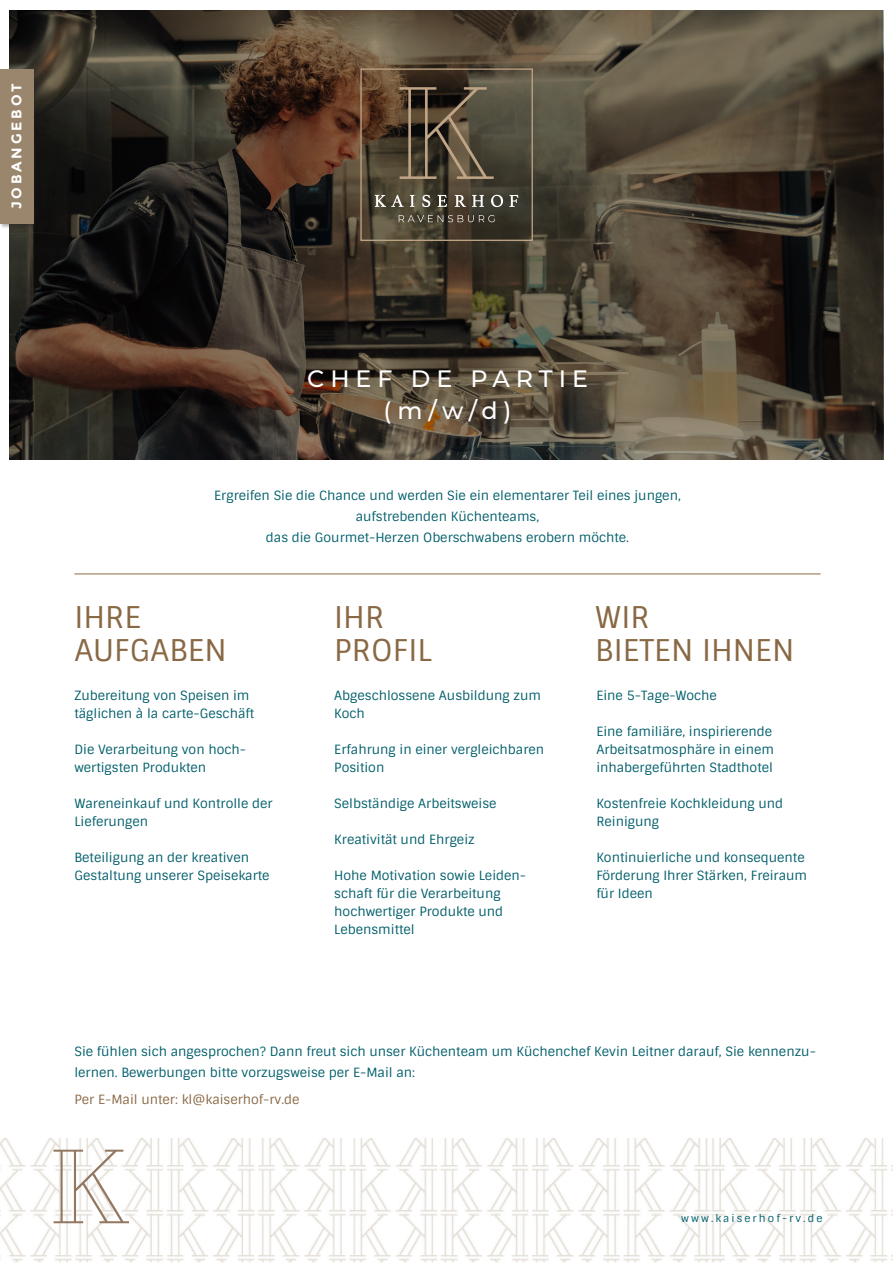
<style>
.page{position:relative;width:893px;height:1263px;background:#fff}
.page>*{position:absolute;margin:0;border:0;box-sizing:border-box;transform-origin:0 0}
.t1{font:30px/33px "Sintony";color:#896844}
.t2{font:500 23.7px "Montserrat";letter-spacing:.25em;color:#fff}
.t3{font:700 14.1px "Montserrat";letter-spacing:.2em;color:#fff}
.t4{font:12.75px/18px "Sintony";color:#005e6b}
.t5{font:12.75px "Sintony";color:#896844}
.t6{font:10.5px "Sintony";letter-spacing:.2em;color:#005e6b}
</style>
<div class="page">
<img style="left:10px;top:11px;width:873px;height:448px">
<img style="left:0;top:1138px;width:892px;height:125px">
<svg style="left:53px;top:1150px;width:76px;height:73px"></svg>
<hr style="left:74px;top:574px;width:747px;height:1px;background:#896844">
<div style="left:360px;top:68px;width:173px;height:173px;border:1px solid #bfa486"></div>
<svg style="left:400px;top:87px;width:94px;height:92px;background:#544939"></svg>
<svg style="left:375px;top:195px;width:29px;height:12px"></svg>
<svg style="left:410px;top:195px;width:5px;height:12px"></svg>
<svg style="left:422px;top:195px;width:8px;height:12px"></svg>
<svg style="left:438px;top:195px;width:9px;height:12px"></svg>
<svg style="left:455px;top:195px;width:11px;height:12px"></svg>
<svg style="left:472px;top:195px;width:12px;height:12px"></svg>
<svg style="left:491px;top:195px;width:12px;height:12px"></svg>
<svg style="left:509px;top:195px;width:9px;height:12px"></svg>
<svg style="left:399px;top:215px;width:96px;height:7px"></svg>
<div style="left:0;top:68px;width:38px;height:161px;background:#231f20;opacity:.35"></div>
<div style="left:0;top:69px;width:33px;height:155px;background:#9a866c"></div>
<p class="t3" style="left:8px;top:209px;width:127px;rotate:-90deg">JOBANGEBOT</p>
<p class="t2" style="left:307px;top:362px;width:282px">CHEF DE PARTIE</p>
<p class="t2" style="left:384px;top:394px;width:130px">(m/w/d)</p>
<p class="t4" style="left:214px;top:487px;width:468px">Ergreifen Sie die Chance und werden Sie ein elementarer Teil eines jungen,</p>
<p class="t4" style="left:356px;top:508px;width:185px">aufstrebenden Küchenteams,</p>
<p class="t4" style="left:266px;top:529px;width:365px">das die Gourmet-Herzen Oberschwabens erobern möchte.</p>
<p class="t1" style="left:74px;top:601px;width:154px">IHRE<br>AUFGABEN</p>
<p class="t1" style="left:334px;top:601px;width:51px">IHR</p>
<p class="t1" style="left:334px;top:634px;width:99px">PROFIL</p>
<p class="t4" style="left:74px;top:686px;width:181px">Zubereitung von Speisen im täglichen à la carte-Geschäft</p>
<p class="t4" style="left:74px;top:740px;width:173px">Die Verarbeitung von hoch&shy;wertigsten Produkten</p>
<p class="t4" style="left:74px;top:794px;width:200px">Wareneinkauf und Kontrolle der<br>Lieferungen</p>
<p class="t4" style="left:74px;top:848px;width:176px">Beteiligung an der kreativen</p>
<p class="t4" style="left:74px;top:866px;width:197px">Gestaltung unserer Speisekarte</p>
<p class="t4" style="left:334px;top:686px;width:208px">Abgeschlossene Ausbildung zum<br>Koch</p>
<p class="t4" style="left:334px;top:740px;width:211px">Erfahrung in einer vergleichbaren<br>Position</p>
<p class="t4" style="left:334px;top:794px;width:164px">Selbständige Arbeitsweise</p>
<p class="t4" style="left:334px;top:830px;width:142px">Kreativität und Ehrgeiz</p>
<p class="t4" style="left:334px;top:866px;width:193px">Hohe Motivation sowie Leiden&shy;schaft für die Verarbeitung</p>
<p class="t4" style="left:334px;top:902px;width:170px">hochwertiger Produkte und</p>
<p class="t4" style="left:334px;top:920px;width:82px">Lebensmittel</p>
<p class="t1" style="left:595px;top:601px;width:56px">WIR</p>
<p class="t1" style="left:595px;top:634px;width:201px">BIETEN IHNEN</p>
<p class="t4" style="left:596px;top:686px;width:122px">Eine 5-Tage-Woche</p>
<p class="t4" style="left:596px;top:722px;width:177px">Eine familiäre, inspirierende</p>
<p class="t4" style="left:596px;top:740px;width:179px">Arbeitsatmosphäre in einem</p>
<p class="t4" style="left:596px;top:758px;width:178px">inhabergeführten Stadthotel</p>
<p class="t4" style="left:596px;top:794px;width:188px">Kostenfreie Kochkleidung und<br>Reinigung</p>
<p class="t4" style="left:596px;top:848px;width:212px">Kontinuierliche und konsequente<br>Förderung Ihrer Stärken, Freiraum für Ideen</p>
<p class="t4" style="left:74px;top:1041px;width:743px;line-height:21px">Sie fühlen sich angesprochen? Dann freut sich unser Küchenteam um Küchenchef Kevin Leitner darauf, Sie kennenzu&shy;lernen. Bewerbungen bitte vorzugsweise per E-Mail an:</p>
<p class="t5" style="left:74px;top:1092px;width:227px">Per E-Mail unter: kl@kaiserhof-rv.de</p>
<p class="t6" style="left:681px;top:1211px;width:143px">www.kaiserhof-rv.de</p>
</div>
